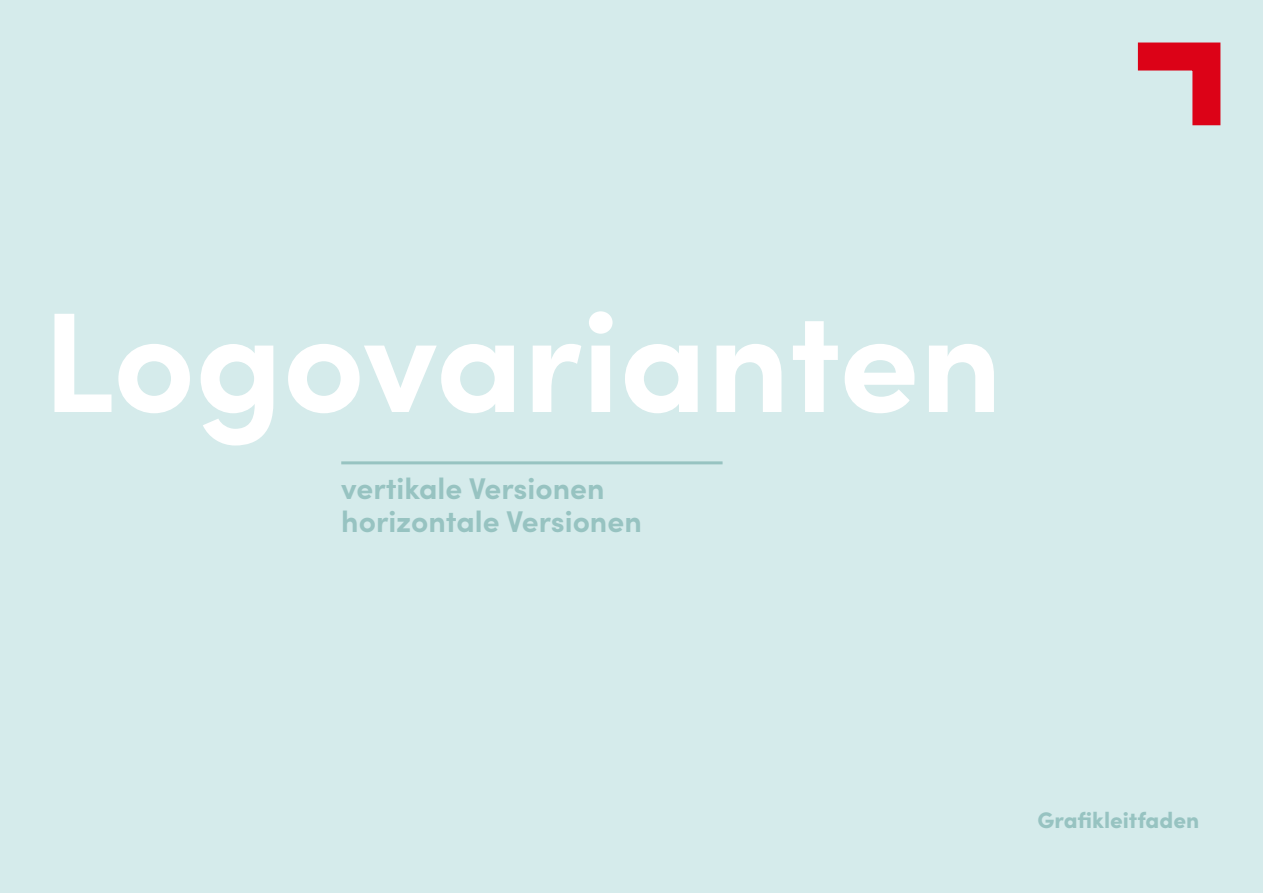
<style>
.page{position:relative;width:1263px;height:893px;background:#d5ebeb}
.page>*{position:absolute;margin:0;border:0;box-sizing:border-box;transform-origin:0 0}
.t1{font:700 142.5px "Sofia Pro";color:#fff}
.t2{font:700 30px/33px "Sofia Pro";color:#97c3c1}
.t3{font:900 22.5px "Sofia Pro";color:#97c3c1}
</style>
<div class="page">
<svg style="left:1137px;top:42px;width:84px;height:84px"></svg>
<hr style="left:341px;top:461px;width:381px;height:3px;background:#97c3c1">
<h1 class="t1" style="left:43px;top:252px;width:961px">Logovarianten</h1>
<p class="t2" style="left:341px;top:469px;width:302px">vertikale Versionen horizontale Versionen</p>
<p class="t3" style="left:1037px;top:803px;width:163px">Grafikleitfaden</p>
</div>
